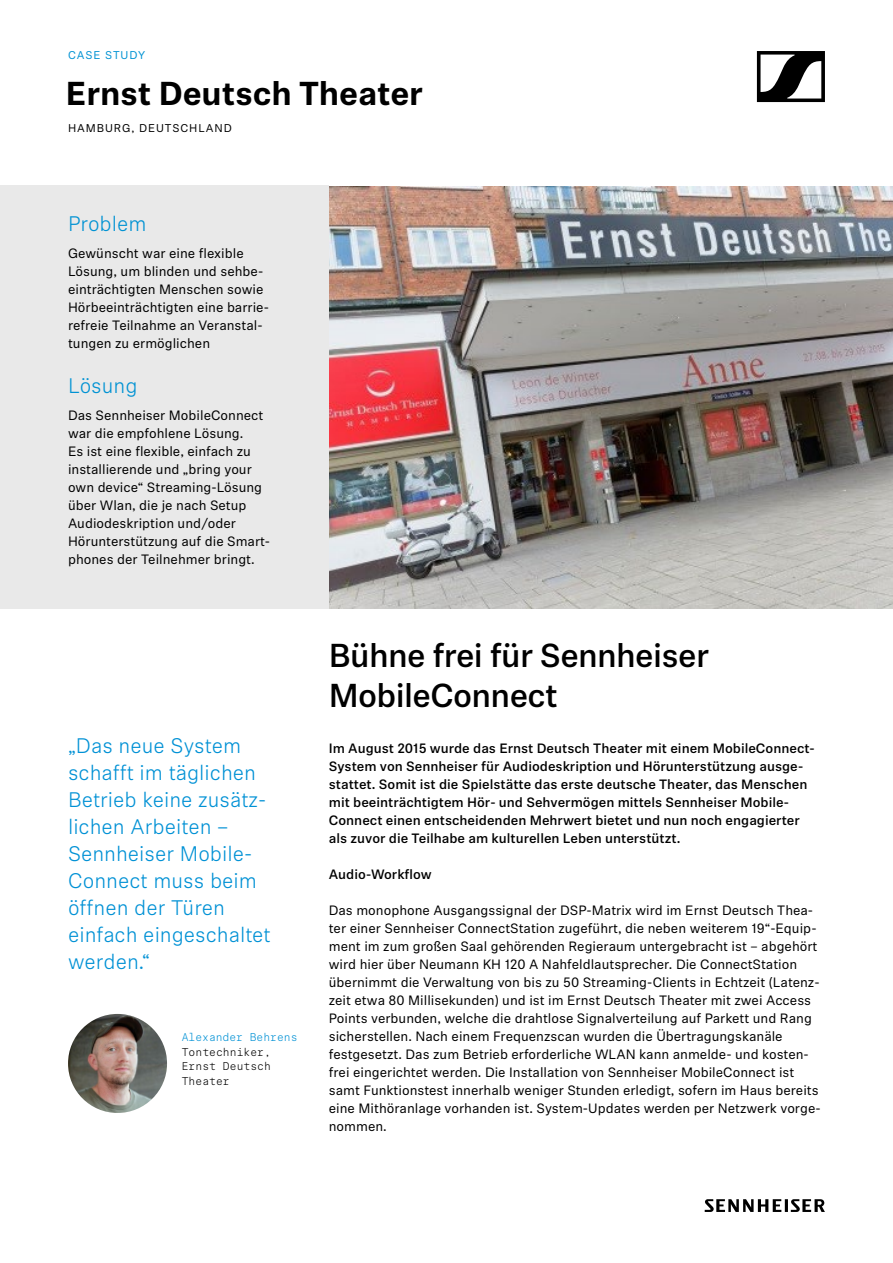
<style>
.page{position:relative;width:893px;height:1263px;background:#fff}
.page>*{position:absolute;margin:0;border:0;box-sizing:border-box;transform-origin:0 0}
.t1{font:500 33px/40.5px "Sennheiser Neue";letter-spacing:-.02em;color:#000}
.t2{font:700 33px "Sennheiser Neue";letter-spacing:-.005em;color:#000}
.t3{font:300 21px/27px "Sennheiser Neue";color:#0091d5}
.t4{font:300 21px "Sennheiser Neue";color:#0092d3}
.t5{font:13.5px/18px "Sennheiser Neue";color:#000}
.t6{font:500 13.5px/18px "Sennheiser Neue";color:#000}
.t7{font:11.25px/14.7px "Sennheiser Neue Monospaced";color:#000;text-align:justify}
.t8{font:11.25px "Sennheiser Neue";letter-spacing:.08em;color:#000}
.t9{font:11.25px "Sennheiser Neue Monospaced";letter-spacing:-.005em;color:#0091d5}
.t10{font:11.25px "Sennheiser Neue";letter-spacing:.075em;color:#0092d3}
</style>
<div class="page">
<img style="left:329px;top:186px;width:564px;height:423px">
<svg style="left:757px;top:51px;width:68px;height:51px"></svg>
<svg style="left:705px;top:1199px;width:120px;height:13px"></svg>
<div style="left:0;top:186px;width:329px;height:423px;background:#e9e9e9"></div>
<img style="left:68px;top:1014px;width:99px;height:99px;border-radius:49px">
<p class="t10" style="left:68px;top:47px;width:79px">CASE STUDY</p>
<h1 class="t2" style="left:66px;top:70px;width:359px">Ernst Deutsch Theater</h1>
<p class="t8" style="left:68px;top:120px;width:165px">HAMBURG, DEUTSCHLAND</p>
<h2 class="t4" style="left:68px;top:209px;width:80px">Problem</h2>
<p class="t5" style="left:68px;top:243px;width:203px">Gewünscht war eine flexible<br>Lösung, um blinden und sehbe&shy;einträchtigten Menschen sowie<br>Hörbeeinträchtigten eine barrie&shy;refreie Teilnahme an Veranstal&shy;tungen zu ermöglichen</p>
<h2 class="t4" style="left:68px;top:371px;width:71px">Lösung</h2>
<p class="t5" style="left:68px;top:405px;width:204px">Das Sennheiser MobileConnect war die empfohlene Lösung.<br>Es ist eine flexible, einfach zu installierende und „bring your own device“ Streaming-Lösung über Wlan, die je nach Setup<br>Audiodeskription und/oder<br>Hörunterstützung auf die Smart&shy;phones der Teilnehmer bringt.</p>
<h2 class="t3" style="left:68px;top:731px;width:204px">„Das neue System schafft im täglichen<br>Betrieb keine zusätz&shy;lichen Arbeiten –<br>Sennheiser Mobile-<br>Connect muss beim öffnen der Türen einfach eingeschaltet werden.“</h2>
<p class="t9" style="left:182px;top:1029px;width:117px">Alexander Behrens</p>
<p class="t7" style="left:182px;top:1044px;width:91px">Tontechniker, Ernst Deutsch Theater</p>
<h1 class="t1" style="left:329px;top:633px;width:382px">Bühne frei für Sennheiser<br>MobileConnect</h1>
<p class="t6" style="left:329px;top:738px;width:487px">Im August 2015 wurde das Ernst Deutsch Theater mit einem MobileConnect-System von Sennheiser für Audiodeskription und Hörunterstützung ausge&shy;stattet. Somit ist die Spielstätte das erste deutsche Theater, das Menschen mit beeinträchtigtem Hör- und Sehvermögen mittels Sennheiser Mobile-Connect einen entscheidenden Mehrwert bietet und nun noch engagierter als zuvor die Teilhabe am kulturellen Leben unterstützt.</p>
<p class="t6" style="left:329px;top:864px;width:105px">Audio-Workflow</p>
<p class="t5" style="left:329px;top:900px;width:493px">Das monophone Ausgangssignal der DSP-Matrix wird im Ernst Deutsch Thea&shy;ter einer Sennheiser ConnectStation zugeführt, die neben weiterem 19“-Equip&shy;ment im zum großen Saal gehörenden Regieraum untergebracht ist – abgehört wird hier über Neumann KH 120 A Nahfeldlautsprecher. Die ConnectStation übernimmt die Verwaltung von bis zu 50 Streaming-Clients in Echtzeit (Latenz&shy;zeit etwa 80 Millisekunden) und ist im Ernst Deutsch Theater mit zwei Access Points verbunden, welche die drahtlose Signalverteilung auf Parkett und Rang sicherstellen. Nach einem Frequenzscan wurden die Übertragungskanäle festgesetzt. Das zum Betrieb erforderliche WLAN kann anmelde- und kosten&shy;frei eingerichtet werden. Die Installation von Sennheiser MobileConnect ist samt Funktionstest innerhalb weniger Stunden erledigt, sofern im Haus bereits eine Mithöranlage vorhanden ist. System-Updates werden per Netzwerk vorge&shy;nommen.</p>
</div>
